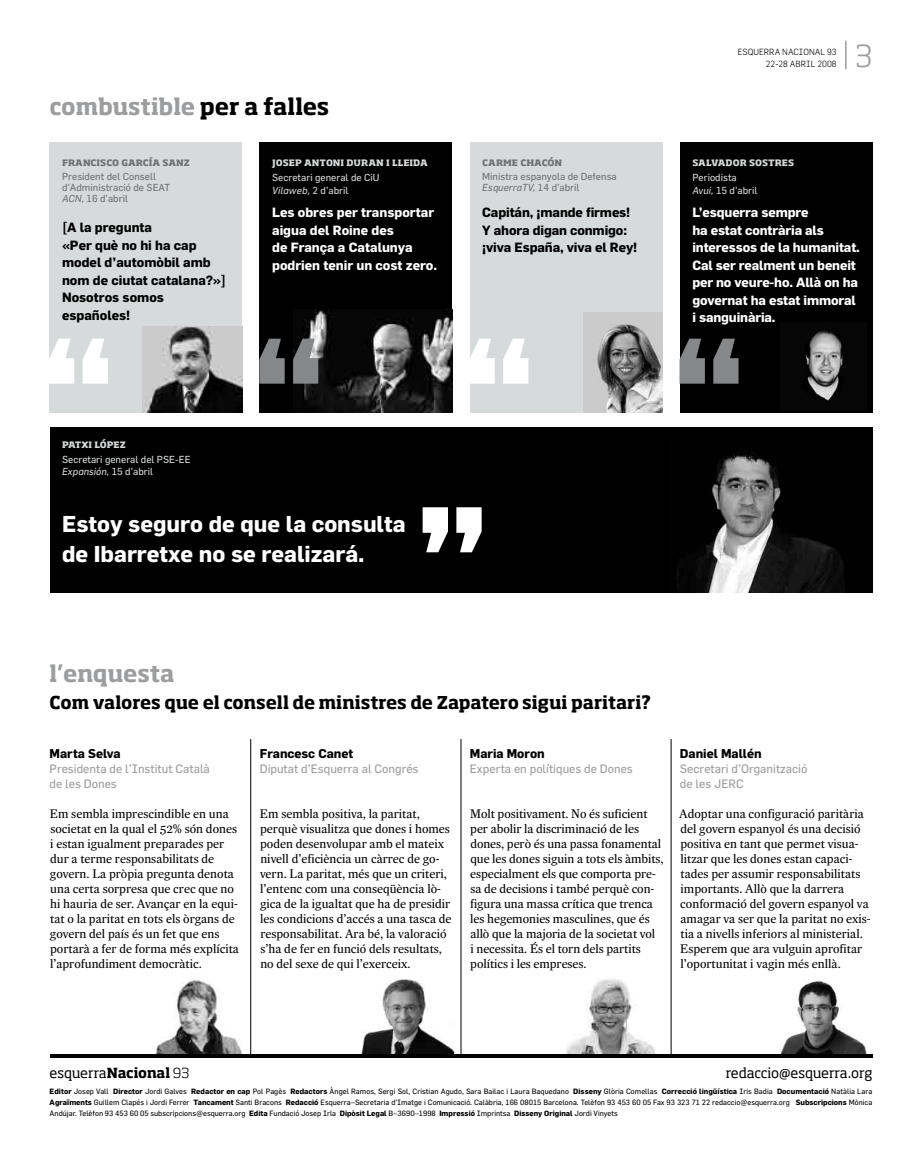
<style>
.page{position:relative;width:922px;height:1170px;background:#fff}
.page>*{position:absolute;margin:0;border:0;box-sizing:border-box;transform-origin:0 0}
.t1{font:100 30px "Soho Std";color:#000}
.t2{font:700 22.5px/30px "Flama";color:#fff}
.t3{font:700 22.5px "Soho Std";letter-spacing:-.005em;color:#9c9d9f}
.t4{font:700 17.5px "Soho Std";letter-spacing:-.005em;color:#000}
.t5{font:13.75px "Soho Std";letter-spacing:-.015em;color:#000}
.t6{font:700 13.12px/17.5px "Flama";letter-spacing:-.01em;color:#fff}
.t7{font:700 13.12px/17.5px "Flama";color:#000}
.t8{font:12.5px/15px "Expresso Texto";color:#000}
.t9{font:700 12.5px "Flama";color:#000}
.t10{font:12px/15px "Flama";color:#9c9d9f}
.t11{font:700 11.25px "Soho Std";color:#d7dadb}
.t12{font:700 11.25px "Soho Std";color:#6f7172}
.t13{font:10px/12.5px "Flama";color:#d7dadb}
.t14{font:10px/11.2px "Flama";color:#6f7172}
.t15{font:300 8.75px/12.5px "Flama";color:#000;text-align:right}
.t16{font:7.5px/11.2px "Flama";color:#000;text-align:justify}
.s1{color:#000}
.s2{font-style:italic}
.s3{font-weight:300;color:#9c9d9f}
.s4{font-weight:700}
.s5{font-weight:300}
</style>
<div class="page">
<img style="left:155px;top:980px;width:87px;height:74px">
<img style="left:780px;top:980px;width:87px;height:74px">
<img style="left:566px;top:979px;width:90px;height:75px">
<hr style="left:250px;top:739px;width:1px;height:315px;background:#000">
<hr style="left:460px;top:739px;width:1px;height:315px;background:#000">
<hr style="left:670px;top:739px;width:1px;height:315px;background:#000">
<div style="left:50px;top:427px;width:822px;height:165px;background:#000"></div>
<div style="left:469px;top:142px;width:193px;height:270px;background:#d7dadb"></div>
<svg style="left:469px;top:338px;width:59px;height:45px"></svg>
<div style="left:260px;top:142px;width:192px;height:270px;background:#000"></div>
<div style="left:679px;top:142px;width:193px;height:270px;background:#000"></div>
<svg style="left:679px;top:338px;width:59px;height:45px"></svg>
<div style="left:50px;top:142px;width:192px;height:270px;background:#d7dadb"></div>
<svg style="left:49px;top:338px;width:59px;height:45px"></svg>
<svg style="left:422px;top:507px;width:59px;height:45px"></svg>
<img style="left:293px;top:310px;width:159px;height:102px">
<img style="left:805px;top:328px;width:38px;height:75px">
<img style="left:361px;top:979px;width:94px;height:75px">
<hr style="left:50px;top:1054px;width:822px;height:3px;background:#000">
<img style="left:667px;top:453px;width:184px;height:140px">
<img style="left:142px;top:326px;width:100px;height:86px">
<img style="left:584px;top:312px;width:78px;height:100px">
<svg style="left:259px;top:338px;width:59px;height:45px"></svg>
<h2 class="t3" style="left:50px;top:92px;width:281px">COMBUSTIBLE <span class="s1">PER A FALLES</span></h2>
<p class="t12" style="left:62px;top:154px;width:129px">FRANCISCO GARCÍA SANZ</p>
<p class="t14" style="left:62px;top:170px;width:109px">President del Consell d’Administració de SEAT<br><span class="s2">ACN,</span> 16 d’abril</p>
<p class="t7" style="left:62px;top:218px;width:165px">[A la pregunta<br>«Per què no hi ha cap model d’automòbil amb nom de ciutat catalana?»]<br>Nosotros somos españoles!</p>
<p class="t11" style="left:272px;top:154px;width:157px">JOSEP ANTONI DURAN I LLEIDA</p>
<p class="t13" style="left:272px;top:171px;width:109px">Secretari general de CiU<br><span class="s2">Vilaweb,</span> 2 d’abril</p>
<p class="t6" style="left:272px;top:203px;width:166px">Les obres per transportar aigua del Roine des<br>de França a Catalunya podrien tenir un cost zero.</p>
<p class="t12" style="left:482px;top:154px;width:81px">CARME CHACÓN</p>
<p class="t14" style="left:482px;top:170px;width:136px">Ministra espanyola de Defensa<br><span class="s2">EsquerraTV,</span> 14 d’abril</p>
<p class="t7" style="left:482px;top:203px;width:156px">Capitán, ¡mande firmes!<br>Y ahora digan conmigo: ¡viva España, viva el Rey!</p>
<p class="t15" style="left:737px;top:45px;width:100px">ESQUERRA NACIONAL 93<br>22-28 ABRIL 2008</p>
<h1 class="t1" style="left:842px;top:33px;width:31px">|<span class="s3">3</span></h1>
<p class="t11" style="left:692px;top:154px;width:103px">SALVADOR SOSTRES</p>
<p class="t13" style="left:692px;top:171px;width:67px">Periodista<br><span class="s2">Avui,</span> 15 d’abril</p>
<p class="t6" style="left:692px;top:203px;width:169px">L’esquerra sempre<br>ha estat contrària als interessos de la humanitat.<br>Cal ser realment un beneit per no veure-ho. Allà on ha governat ha estat immoral i sanguinària.</p>
<p class="t11" style="left:62px;top:436px;width:65px">PATXI LÓPEZ</p>
<p class="t13" style="left:62px;top:452px;width:130px">Secretari general del PSE-EE<br><span class="s2">Expansión,</span> 15 d’abril</p>
<h2 class="t2" style="left:62px;top:509px;width:345px">Estoy seguro de que la consulta de Ibarretxe no se realizará.</h2>
<h2 class="t3" style="left:50px;top:658px;width:126px">L’ENQUESTA</h2>
<h3 class="t4" style="left:50px;top:691px;width:603px">COM VALORES QUE EL CONSELL DE MINISTRES DE ZAPATERO SIGUI PARITARI?</h3>
<p class="t9" style="left:50px;top:745px;width:73px">Marta Selva</p>
<p class="t10" style="left:50px;top:760px;width:162px">Presidenta de l’Institut Català de les Dones</p>
<p class="t9" style="left:260px;top:745px;width:95px">Francesc Canet</p>
<p class="t10" style="left:260px;top:760px;width:160px">Diputat d’Esquerra al Congrés</p>
<p class="t9" style="left:469px;top:745px;width:76px">Maria Moron</p>
<p class="t10" style="left:469px;top:760px;width:164px">Experta en polítiques de Dones</p>
<p class="t9" style="left:679px;top:745px;width:83px">Daniel Mallén</p>
<p class="t10" style="left:679px;top:760px;width:129px">Secretari d’Organització de les JERC</p>
<p class="t8" style="left:260px;top:805px;width:193px">Em sembla positiva, la paritat, perquè visualitza que dones i homes poden desenvolupar amb el mateix nivell d’eficiència un càrrec de go&shy;vern. La paritat, més que un criteri, l’entenc com una conseqüència lò&shy;gica de la igualtat que ha de presidir les condicions d’accés a una tasca de responsabilitat. Ara bé, la valoració s’ha de fer en funció dels resultats, no del sexe de qui l’exerceix.</p>
<p class="t8" style="left:50px;top:805px;width:191px">Em sembla imprescindible en una societat en la qual el 52% són dones i estan igualment preparades per dur a terme responsabilitats de govern. La pròpia pregunta denota una certa sorpresa que crec que no hi hauria de ser. Avançar en la equi&shy;tat o la paritat en tots els òrgans de govern del país és un fet que ens portarà a fer de forma més explícita l’aprofundiment democràtic.</p>
<p class="t8" style="left:470px;top:805px;width:195px">Molt positivament. No és suficient per abolir la discriminació de les dones, però és una passa fonamental que les dones siguin a tots els àmbits, especialment els que comporta pre&shy;sa de decisions i també perquè con&shy;figura una massa crítica que trenca les hegemonies masculines, que és allò que la majoria de la societat vol<br>i necessita. És el torn dels partits polítics i les empreses.</p>
<p class="t8" style="left:679px;top:805px;width:193px">Adoptar una configuració paritària del govern espanyol és una decisió positiva en tant que permet visua&shy;litzar que les dones estan capaci&shy;tades per assumir responsabilitats importants. Allò que la darrera conformació del govern espanyol va amagar va ser que la paritat no exis&shy;tia a nivells inferiors al ministerial.<br>Esperem que ara vulguin aprofitar l’oportunitat i vagin més enllà.</p>
<p class="t5" style="left:50px;top:1064px;width:141px">esquerra<span class="s4">NACIONAL</span> <span class="s5">93</span></p>
<p class="t5" style="left:725px;top:1064px;width:148px">redaccio@esquerra.org</p>
<p class="t16" style="left:50px;top:1084px;width:824px"><span class="s4">Editor</span> Josep Vall <span class="s4">Director</span> Jordi Galves <span class="s4">Redactor en cap</span> Pol Pagès <span class="s4">Redactors</span> Àngel Ramos, Sergi Sol, Cristian Agudo, Sara Bailac i Laura Baquedano <span class="s4">Disseny</span> Glòria Comellas <span class="s4">Correcció lingüística</span> Iris Badia <span class="s4">Documentació</span> Natàlia Lara <span class="s4">Agraïments</span> Guillem Clapés i Jordi Ferrer <span class="s4">Tancament</span> Santi Bracons <span class="s4">Redacció</span> Esquerra–Secretaria d’Imatge i Comunicació. Calàbria, 166 08015 Barcelona. Telèfon 93 453 60 05 Fax 93 323 71 22 redaccio@esquerra.org <span class="s4">Subscripcions</span> Mònica Andújar. Telèfon 93 453 60 05 subscripcions@esquerra.org <span class="s4">Edita</span> Fundació Josep Irla <span class="s4">Dipòsit Legal</span> B–3690–1998 <span class="s4">Impressió</span> Imprintsa <span class="s4">Disseny Original</span> Jordi Vinyets</p>
</div>
